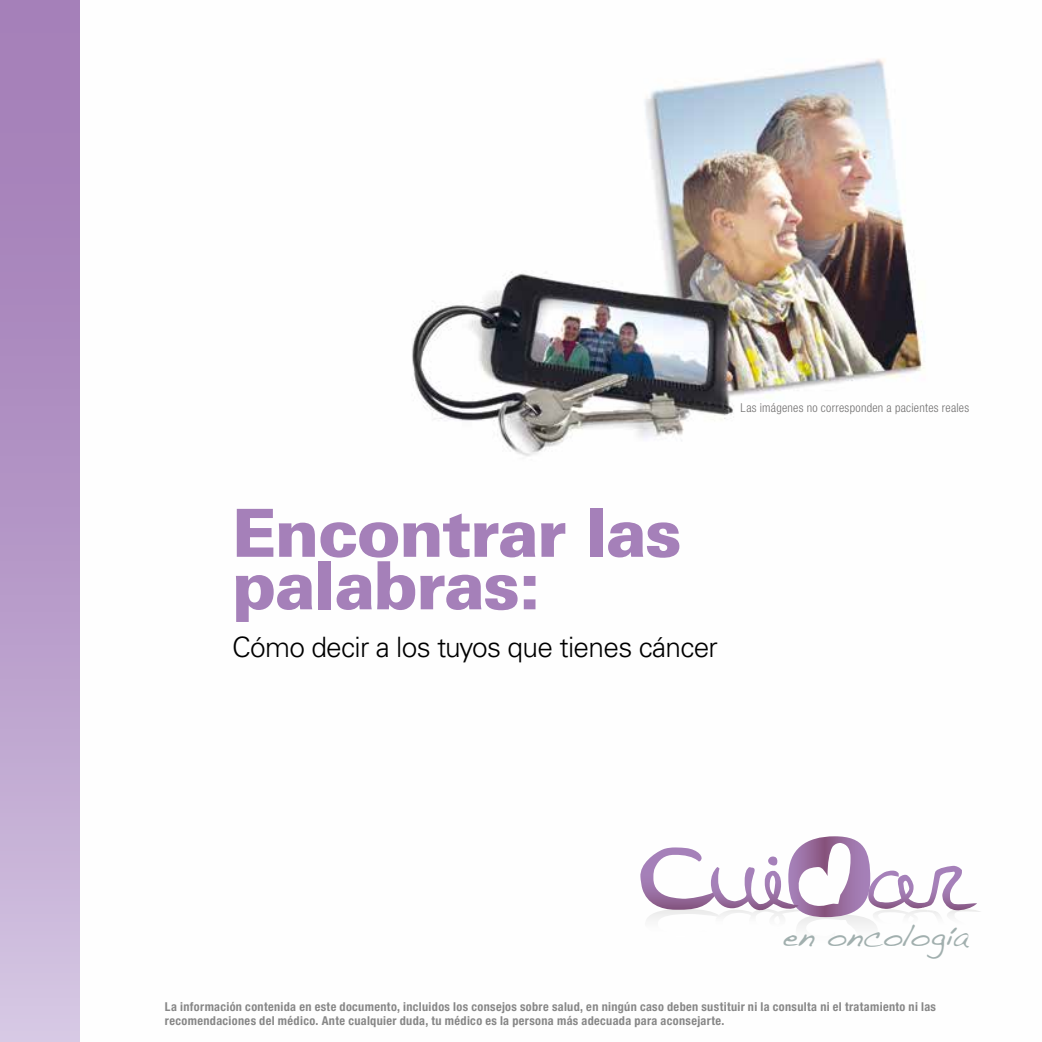
<style>
.page{position:relative;width:1042px;height:1042px;background:#fff}
.page>*{position:absolute;margin:0;border:0;box-sizing:border-box;transform-origin:0 0}
.t1{font:900 66.5px/52.5px "Univers LT Std";letter-spacing:-.025em;color:#a580b9}
.t2{font:30.8px "Handwriting Dakota";color:#a1afae}
.t3{font:300 28px "Univers LT Std";letter-spacing:-.025em;color:#000}
.t4{font:700 condensed 12.25px/14px "Helvetica Neue LT Std";letter-spacing:.03em;color:#878787}
.t5{font:300 condensed 12.25px "Helvetica Neue LT Std";letter-spacing:.025em;color:#706f6f}
</style>
<div class="page">
<img style="left:79px;top:0;width:847px;height:1042px">
<div style="left:0;top:0;width:79px;height:1042px;background:linear-gradient(to bottom,#9e75b2,#d0c0df)"></div>
<img style="left:796px;top:917px;width:82px;height:32px">
<img style="left:644px;top:917px;width:75px;height:20px">
<img style="left:715px;top:917px;width:48px;height:11px">
<img style="left:763px;top:917px;width:40px;height:16px">
<img style="left:873px;top:917px;width:53px;height:9px">
<svg style="left:640px;top:836px;width:337px;height:81px"></svg>
<p class="t5" style="left:740px;top:400px;width:230px">Las imágenes no corresponden a pacientes reales</p>
<h1 class="t1" style="left:232px;top:506px;width:451px">Encontrar las palabras:</h1>
<h3 class="t3" style="left:232px;top:630px;width:487px">Cómo decir a los tuyos que tienes cáncer</h3>
<h2 class="t2" style="left:783px;top:913px;width:186px">en oncología</h2>
<p class="t4" style="left:165px;top:999px;width:772px">La información contenida en este documento, incluidos los consejos sobre salud, en ningún caso deben sustituir ni la consulta ni el tratamiento ni las recomendaciones del médico. Ante cualquier duda, tu médico es la persona más adecuada para aconsejarte.</p>
</div>
